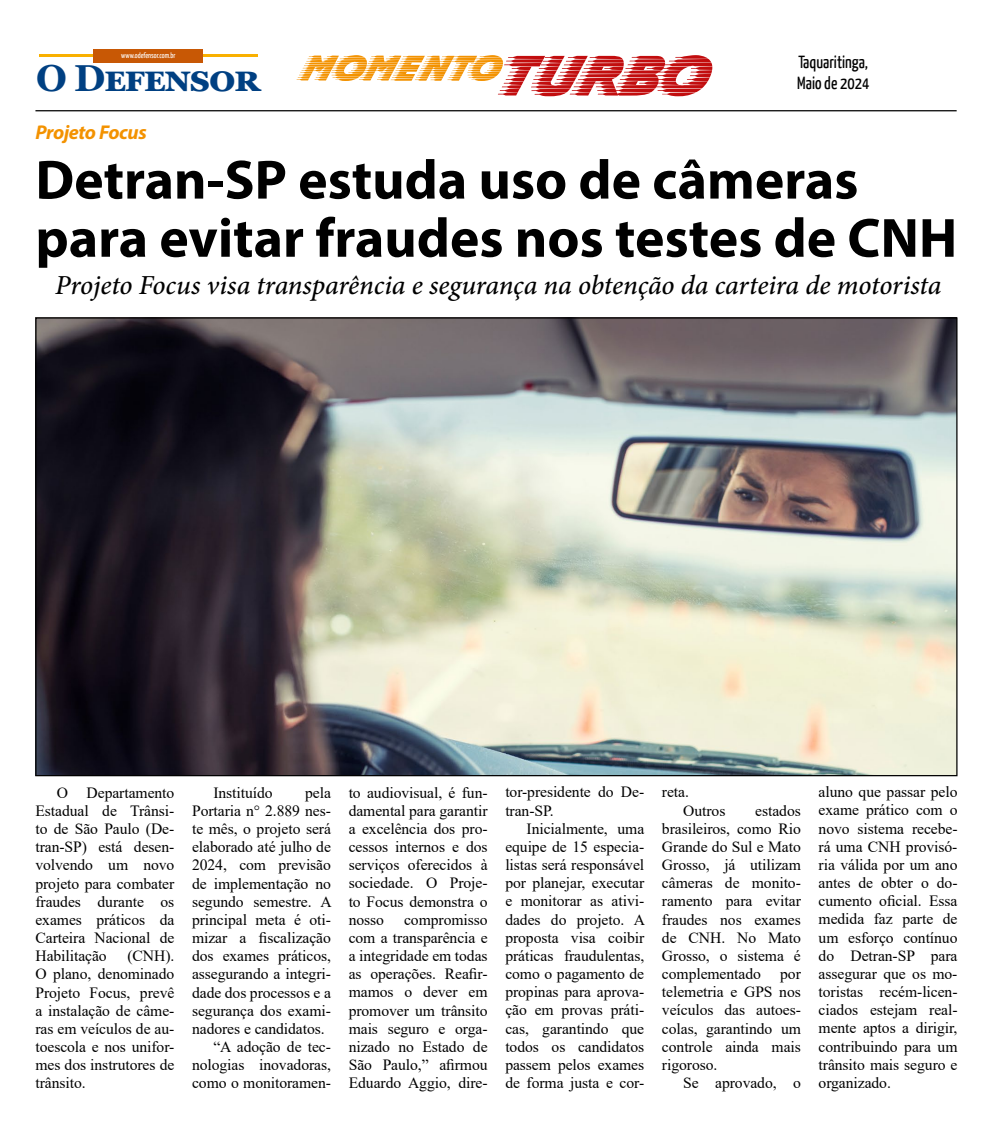
<style>
.page{position:relative;width:993px;height:1124px;background:#fff}
.page>*{position:absolute;margin:0;border:0;box-sizing:border-box;transform-origin:0 0}
.t1{font:700 55.62px/58.1px "Myriad Pro";color:#000}
.t2{font:700 37.5px "Georgia";letter-spacing:-.03em;color:#004082}
.t3{font:italic 500 27.5px "Minion Pro";letter-spacing:-.005em;color:#000}
.t4{font:italic 700 20px "Myriad Pro";letter-spacing:-.02em;color:#f39200}
.t5{font:17.5px/21px "Yanone Kaffeesatz";color:#000}
.t6{font:15.62px/18.1px "Times New Roman";letter-spacing:-.005em;color:#000;text-align:justify}
.t7{font:7.75px "Yanone Kaffeesatz";color:#fff}
</style>
<div class="page">
<hr style="left:39px;top:54px;width:219px;height:3px;background:#f9b000">
<div style="left:93px;top:49px;width:110px;height:13px;background:#c85805"></div>
<hr style="left:35px;top:110px;width:921px;height:1px;background:#000">
<svg style="left:296px;top:55px;width:416px;height:41px"></svg>
<img style="left:37px;top:319px;width:918px;height:455px">
<p class="t7" style="left:121px;top:50px;width:56px">www.odefensor.com.br</p>
<h2 class="t2" style="left:36px;top:54px;width:226px">O Defensor</h2>
<p class="t5" style="left:797px;top:51px;width:74px">Taquaritinga,<br>Maio de 2024</p>
<p class="t4" style="left:35px;top:119px;width:113px">Projeto Focus</p>
<h1 class="t1" style="left:35px;top:149px;width:923px">Detran-SP estuda uso de câmeras para evitar fraudes nos testes de CNH</h1>
<h3 class="t3" style="left:55px;top:267px;width:887px">Projeto Focus visa transparência e segurança na obtenção da carteira de motorista</h3>
<p class="t6" style="left:35px;top:782px;width:140px;text-indent:21px">O Departamento Estadual de Trânsi&shy;to de São Paulo (De&shy;tran-SP) está desen&shy;volvendo um novo projeto para combater fraudes durante os exames práticos da Carteira Nacional de Habilitação</p>
<p class="t6" style="left:35px;top:946px;width:140px;text-indent:92px">(CNH).<br>O plano, denominado Projeto Focus, prevê a instalação de câme&shy;ras em veículos de au&shy;toescola e nos unifor&shy;mes dos instrutores de trânsito.</p>
<p class="t6" style="left:213px;top:782px;width:61px">Instituído</p>
<p class="t6" style="left:305px;top:782px;width:27px">pela</p>
<p class="t6" style="left:192px;top:800px;width:140px">Portaria n° 2.889 nes-</p>
<p class="t6" style="left:192px;top:819px;width:140px">te mês, o projeto será</p>
<p class="t6" style="left:192px;top:837px;width:140px">elaborado até julho de</p>
<p class="t6" style="left:192px;top:855px;width:140px">2024, com previsão</p>
<p class="t6" style="left:192px;top:873px;width:140px">de implementação no</p>
<p class="t6" style="left:192px;top:891px;width:141px">segundo semestre. A</p>
<p class="t6" style="left:192px;top:909px;width:140px">principal meta é oti-</p>
<p class="t6" style="left:192px;top:928px;width:140px">mizar a fiscalização</p>
<p class="t6" style="left:192px;top:946px;width:140px">dos exames práticos,</p>
<p class="t6" style="left:192px;top:964px;width:140px">assegurando a integri-</p>
<p class="t6" style="left:192px;top:982px;width:140px">dade dos processos e a</p>
<p class="t6" style="left:192px;top:1000px;width:140px">segurança dos exami-</p>
<p class="t6" style="left:192px;top:1018px;width:134px">nadores e candidatos.</p>
<p class="t6" style="left:213px;top:1037px;width:119px">“A adoção de tec-</p>
<p class="t6" style="left:192px;top:1055px;width:140px">nologias inovadoras,</p>
<p class="t6" style="left:192px;top:1073px;width:140px">como o monitoramen-</p>
<p class="t6" style="left:348px;top:782px;width:140px">to audiovisual, é fun&shy;damental para garantir a excelência dos pro&shy;cessos internos e dos serviços oferecidos à sociedade. O Proje&shy;to Focus demonstra o nosso</p>
<p class="t6" style="left:348px;top:909px;width:140px;text-indent:55px">compromisso com a transparência e a integridade em todas as operações. Reafir&shy;mamos o dever em promover um trânsito mais seguro e orga&shy;nizado no Estado de São Paulo,” afirmou Eduardo Aggio, dire-</p>
<p class="t6" style="left:505px;top:782px;width:140px">tor-presidente do De&shy;tran-SP.</p>
<p class="t6" style="left:505px;top:818px;width:141px;text-indent:21px">Inicialmente, uma equipe de 15 especia&shy;listas será responsável por planejar, executar e monitorar as ativi&shy;dades do projeto. A proposta visa coibir práticas fraudulentas, como o pagamento de propinas para aprova&shy;ção em provas práti&shy;cas, garantindo que todos os candidatos passem pelos exames de forma justa e cor-</p>
<p class="t6" style="left:683px;top:782px;width:44px;text-indent:-21px">reta.<br>Outros</p>
<p class="t6" style="left:661px;top:800px;width:140px;text-indent:93px">estados brasileiros, como Rio Grande do Sul e Mato Grosso, já utilizam câmeras de monito&shy;ramento para evitar fraudes nos exames de CNH. No Mato Grosso, o sistema é complementado por telemetria e GPS nos veículos das autoes&shy;colas, garantindo um controle ainda mais rigoroso.</p>
<p class="t6" style="left:683px;top:1073px;width:119px">Se aprovado, o</p>
<p class="t6" style="left:818px;top:782px;width:140px">aluno que passar pelo exame prático com o novo sistema recebe&shy;rá uma CNH provisó&shy;ria válida por um ano antes de obter o do&shy;cumento oficial. Essa medida faz parte de um esforço contínuo do Detran-SP para assegurar que os mo&shy;toristas recém-licen&shy;ciados estejam real&shy;mente aptos a dirigir, contribuindo para um trânsito mais seguro e organizado.</p>
</div>
